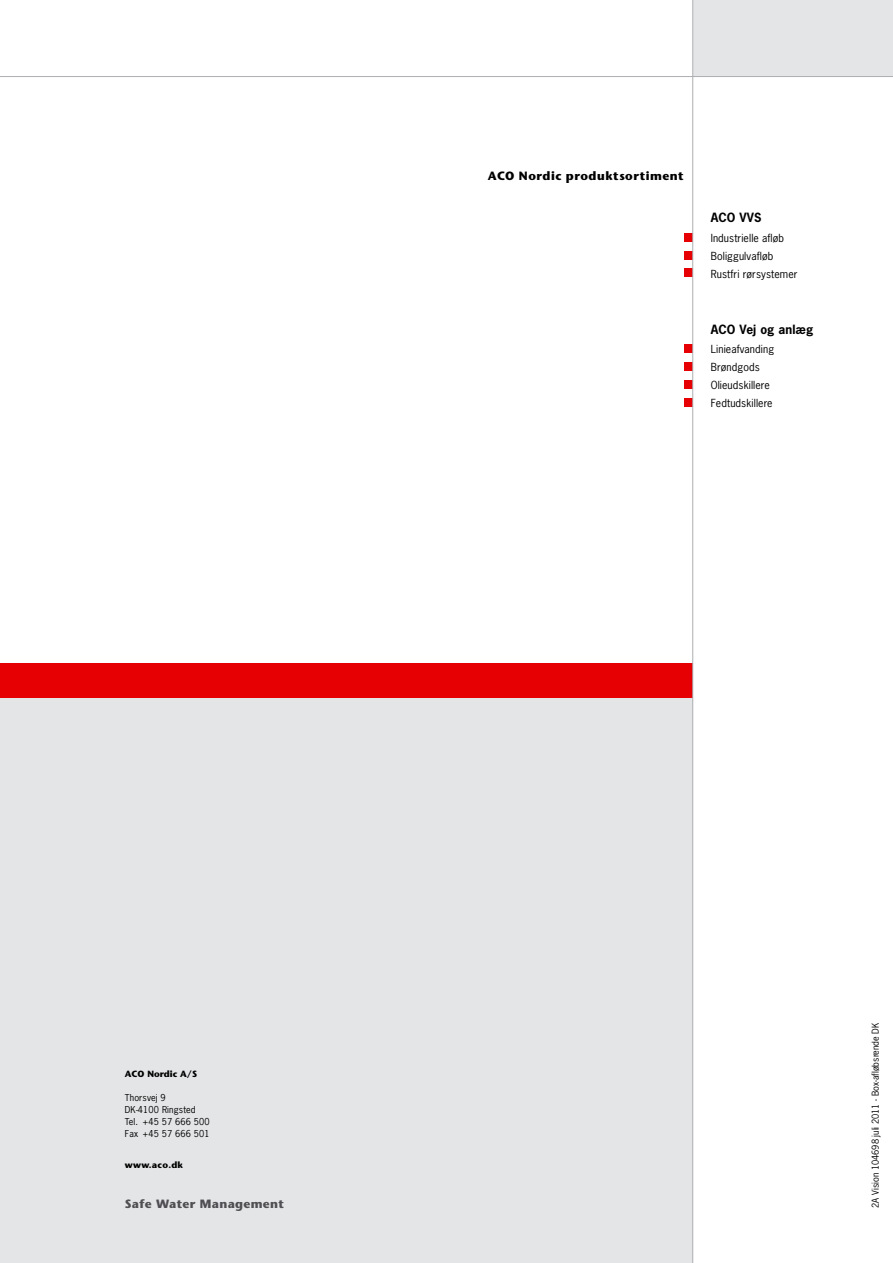
<style>
.page{position:relative;width:893px;height:1263px;background:#fff}
.page>*{position:absolute;margin:0;border:0;box-sizing:border-box;transform-origin:0 0}
.t1{font:700 12px "Stone Sans";letter-spacing:.04em;color:#000}
.t2{font:700 12px "News Gothic";letter-spacing:.01em;color:#000}
.t3{font:700 12px "Stone Sans";letter-spacing:.03em;color:#504f53}
.t4{font:10.5px/18px "News Gothic";letter-spacing:.01em;color:#000}
.t5{font:9px/12px "News Gothic";letter-spacing:.015em;color:#000}
.t6{font:700 9px "Stone Sans";color:#000}
</style>
<div class="page">
<div style="left:0;top:697px;width:693px;height:566px;background:#e3e5e6"></div>
<div style="left:0;top:663px;width:693px;height:34px;background:#e60004"></div>
<div style="left:684px;top:269px;width:8px;height:8px;background:#e60004"></div>
<div style="left:684px;top:251px;width:8px;height:8px;background:#e60004"></div>
<div style="left:684px;top:233px;width:8px;height:8px;background:#e60004"></div>
<div style="left:684px;top:399px;width:8px;height:8px;background:#e60004"></div>
<div style="left:684px;top:380px;width:8px;height:9px;background:#e60004"></div>
<div style="left:684px;top:362px;width:8px;height:9px;background:#e60004"></div>
<div style="left:684px;top:344px;width:8px;height:8px;background:#e60004"></div>
<div style="left:693px;top:0;width:200px;height:77px;background:#e3e5e6"></div>
<hr style="left:0;top:76px;width:893px;height:1px;background:#adafb2">
<hr style="left:692px;top:0;width:1px;height:1263px;background:#adafb2">
<p class="t1" style="left:488px;top:170px;width:197px">ACO Nordic produktsortiment</p>
<p class="t2" style="left:711px;top:213px;width:52px">ACO VVS</p>
<p class="t4" style="left:711px;top:229px;width:88px">Industrielle afløb<br>Boliggulvafløb<br>Rustfri rørsystemer</p>
<p class="t2" style="left:711px;top:324px;width:104px">ACO Vej og anlæg</p>
<p class="t4" style="left:711px;top:340px;width:65px">Linieafvanding<br>Brøndgods<br>Olieudskillere<br>Fedtudskillere</p>
<p class="t6" style="left:125px;top:1070px;width:74px">ACO Nordic A/S</p>
<p class="t5" style="left:125px;top:1092px;width:86px">Thorsvej 9<br>DK-4100 Ringsted<br>Tel. +45 57 666 500<br>Fax +45 57 666 501</p>
<p class="t6" style="left:125px;top:1161px;width:60px">www.aco.dk</p>
<p class="t3" style="left:125px;top:1198px;width:161px">Safe Water Management</p>
<p class="t5" style="left:870px;top:1208px;width:187px;rotate:-90deg">2A Vision 104698 juli 2011 - Box-afløbsrende DK</p>
</div>
